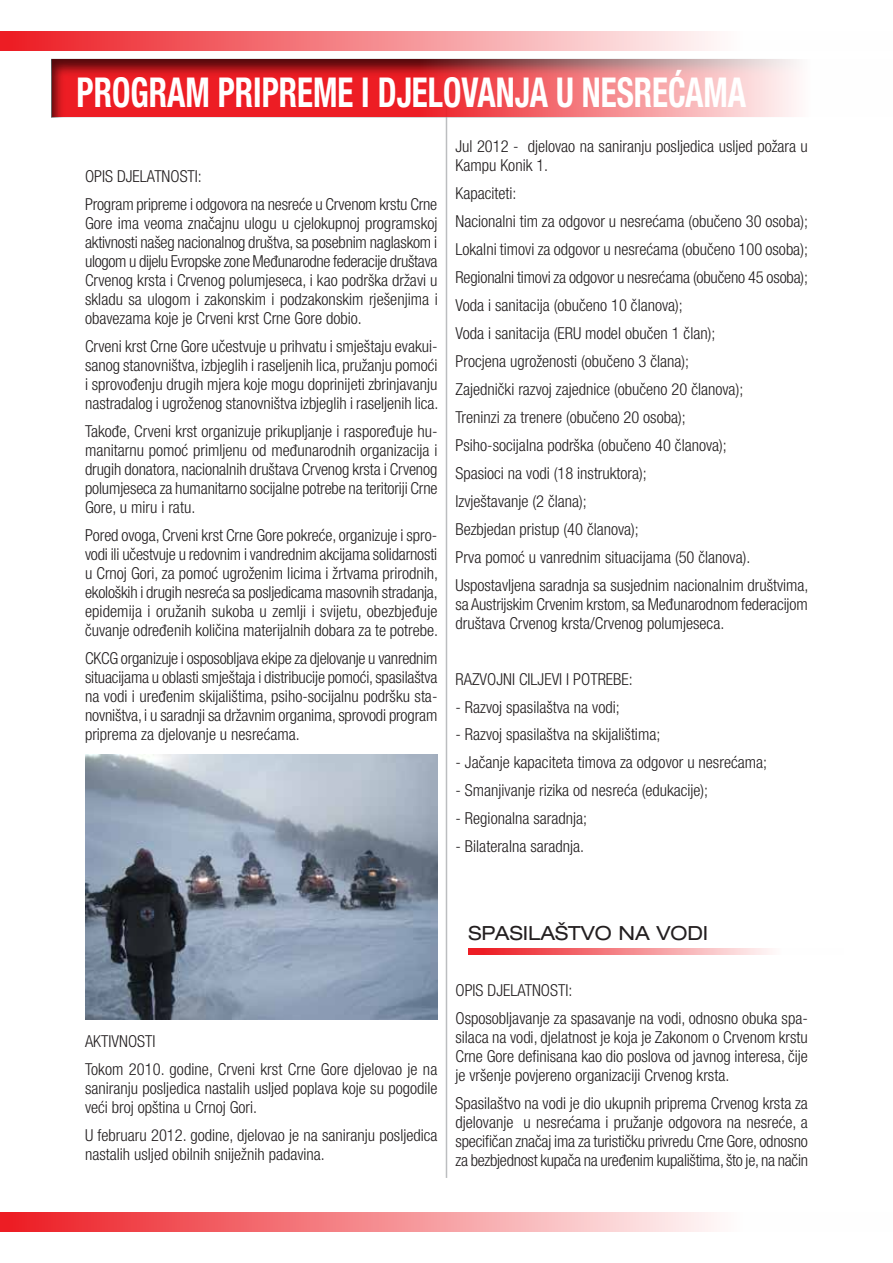
<style>
.page{position:relative;width:893px;height:1263px;background:#fff}
.page>*{position:absolute;margin:0;border:0;box-sizing:border-box;transform-origin:0 0}
.t1{font:700 condensed 41.25px "Helvetica Neue LT Pro";color:#fff;scale:.8 1}
.t2{font:expanded 19.5px "Helvetica Neue LT Pro";color:#231f20}
.t3{font:300 condensed 16.5px/27.9px "Helvetica Neue LT Pro";color:#231f20}
</style>
<div class="page">
<hr style="left:446px;top:85px;width:1px;height:1093px;background:#bcbec0">
<img style="left:85px;top:755px;width:352px;height:264px">
<div style="left:47px;top:55px;width:846px;height:64px;background:#231f20;opacity:.75"></div>
<svg style="left:468px;top:948px;width:302px;height:6px;background:#f48387"></svg>
<div style="left:0;top:1212px;width:893px;height:19px;background:linear-gradient(to right,#ed2027,#fff)"></div>
<div style="left:0;top:32px;width:893px;height:19px;background:linear-gradient(to right,#ed2027,#fff)"></div>
<h1 class="t1" style="left:77px;top:68px;width:45px">PROGRA</h1>
<h1 class="t1" style="left:185px;top:68px;width:345px">M PRIPREME I DJELOVANJA</h1>
<h1 class="t1" style="left:556px;top:68px;width:55px">U NESRE</h1>
<h1 class="t1" style="left:668px;top:68px;width:99px">ĆAMA</h1>
<p class="t3" style="left:85px;top:162px;width:354px">OPIS DJELATNOSTI:<br>Program pripreme i odgovora na nesreće u Crvenom krstu Crne</p>
<p class="t3" style="left:85px;top:214px;width:354px;line-height:18.9px;text-align:justify">Gore ima veoma značajnu ulogu u cjelokupnoj programskoj aktivnosti našeg nacionalnog društva, sa posebnim naglaskom i ulogom u dijelu Evropske zone Međunarodne federacije društava Crvenog krsta i Crvenog polumjeseca, i kao podrška državi u skladu sa ulogom i zakonskim i podzakonskim rješenjima i obavezama koje je Crveni krst Crne Gore dobio.</p>
<p class="t3" style="left:85px;top:337px;width:355px;line-height:19px;text-align:justify">Crveni krst Crne Gore učestvuje u prihvatu i smještaju evakui&shy;sanog stanovništva, izbjeglih i raseljenih lica, pružanju pomoći i sprovođenju drugih mjera koje mogu doprinijeti zbrinjavanju nastradalog i ugroženog stanovništva izbjeglih i raseljenih lica.</p>
<p class="t3" style="left:85px;top:421px;width:354px;line-height:19px;text-align:justify">Takođe, Crveni krst organizuje prikupljanje i raspoređuje hu&shy;manitarnu pomoć primljenu od međunarodnih organizacija i drugih donatora, nacionalnih društava Crvenog krsta i Crvenog polumjeseca za humanitarno socijalne potrebe na teritoriji Crne Gore, u miru i ratu.</p>
<p class="t3" style="left:85px;top:525px;width:355px;line-height:18.9px;text-align:justify">Pored ovoga, Crveni krst Crne Gore pokreće, organizuje i spro&shy;vodi ili učestvuje u redovnim i vandrednim akcijama solidarnosti u Crnoj Gori, za pomoć ugroženim licima i žrtvama prirodnih, ekoloških i drugih nesreća sa posljedicama masovnih stradanja, epidemija i oružanih sukoba u zemlji i svijetu, obezbjeđuje čuvanje određenih količina materijalnih dobara za te potrebe.</p>
<p class="t3" style="left:85px;top:648px;width:354px;line-height:19px;text-align:justify">CKCG organizuje i osposobljava ekipe za djelovanje u vanrednim situacijama u oblasti smještaja i distribucije pomoći, spasilaštva na vodi i uređenim skijalištima, psiho-socijalnu podršku sta&shy;novništva, i u saradnji sa državnim organima, sprovodi program priprema za djelovanje u nesrećama.</p>
<p class="t3" style="left:455px;top:137px;width:354px;line-height:19px">Jul 2012 - djelovao na saniranju posljedica usljed požara u<br>Kampu Konik 1.</p>
<p class="t3" style="left:455px;top:179px;width:355px">Kapaciteti:<br>Nacionalni tim za odgovor u nesrećama (obučeno 30 osoba); Lokalni timovi za odgovor u nesrećama (obučeno 100 osoba); Regionalni timovi za odgovor u nesrećama (obučeno 45 osoba); Voda i sanitacija (obučeno 10 članova);<br>Voda i sanitacija (ERU model obučen 1 član);<br>Procjena ugroženosti (obučeno 3 člana);<br>Zajednički razvoj zajednice (obučeno 20 članova);<br>Treninzi za trenere (obučeno 20 osoba);<br>Psiho-socijalna podrška (obučeno 40 članova);<br>Spasioci na vodi (18 instruktora);<br>Izvještavanje (2 člana);<br>Bezbjedan pristup (40 članova);<br>Prva pomoć u vanrednim situacijama (50 članova).<br>Uspostavljena saradnja sa susjednim nacionalnim društvima,</p>
<p class="t3" style="left:455px;top:594px;width:354px;line-height:18.9px">sa Austrijskim Crvenim krstom, sa Međunarodnom federacijom društava Crvenog krsta/Crvenog polumjeseca.</p>
<p class="t3" style="left:455px;top:665px;width:179px">RAZVOJNI CILJEVI I POTREBE:</p>
<p class="t3" style="left:455px;top:693px;width:166px">- Razvoj spasilaštva na vodi;</p>
<p class="t3" style="left:455px;top:720px;width:206px">- Razvoj spasilaštva na skijalištima;</p>
<p class="t3" style="left:455px;top:748px;width:313px">- Jačanje kapaciteta timova za odgovor u nesrećama;</p>
<p class="t3" style="left:455px;top:776px;width:254px">- Smanjivanje rizika od nesreća (edukacije);</p>
<p class="t3" style="left:455px;top:804px;width:133px">- Regionalna saradnja;</p>
<p class="t3" style="left:455px;top:832px;width:130px">- Bilateralna saradnja.</p>
<p class="t3" style="left:85px;top:1027px;width:354px">AKTIVNOSTI<br>Tokom 2010. godine, Crveni krst Crne Gore djelovao je na</p>
<p class="t3" style="left:85px;top:1079px;width:354px;line-height:19px">saniranju posljedica nastalih usljed poplava koje su pogodile veći broj opština u Crnoj Gori.</p>
<p class="t3" style="left:85px;top:1126px;width:354px;line-height:19px">U februaru 2012. godine, djelovao je na saniranju posljedica nastalih usljed obilnih sniježnih padavina.</p>
<p class="t2" style="left:468px;top:922px;width:40px">SPASILA</p>
<p class="t2" style="left:555px;top:922px;width:29px">ŠTVO</p>
<p class="t2" style="left:618px;top:922px;width:52px">NA VODI</p>
<p class="t3" style="left:455px;top:976px;width:354px">OPIS DJELATNOSTI:<br>Osposobljavanje za spasavanje na vodi, odnosno obuka spa-</p>
<p class="t3" style="left:455px;top:1027px;width:354px;line-height:19px;text-align:justify">silaca na vodi, djelatnost je koja je Zakonom o Crvenom krstu Crne Gore definisana kao dio poslova od javnog interesa, čije je vršenje povjereno organizaciji Crvenog krsta.</p>
<p class="t3" style="left:455px;top:1093px;width:354px;line-height:18.9px;text-align:justify">Spasilaštvo na vodi je dio ukupnih priprema Crvenog krsta za djelovanje u nesrećama i pružanje odgovora na nesreće, a specifičan značaj ima za turističku privredu Crne Gore, odnosno za bezbjednost kupača na uređenim kupalištima, što je, na način</p>
</div>
